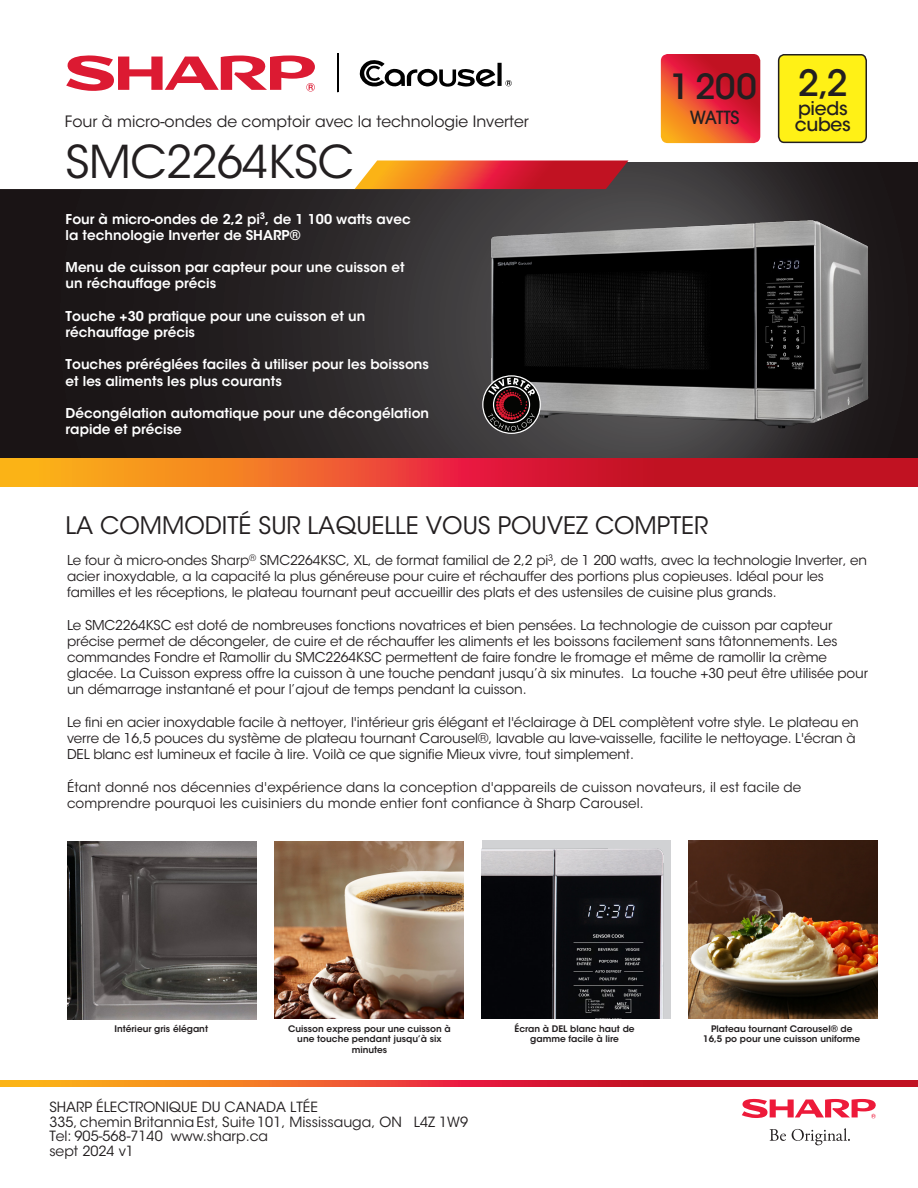
<style>
.page{position:relative;width:918px;height:1188px;background:#fff}
.page>*{position:absolute;margin:0;border:0;box-sizing:border-box;transform-origin:0 0}
.Headline{font:45px "ITC Avant Garde Std";letter-spacing:-.01em;color:#231f20}
.t1{font:500 36px "ITC Avant Garde Std";color:#231f20}
.t2{font:500 34.5px "ITC Avant Garde Std";color:#231f20}
.overview_text{font:24px "ITC Avant Garde Std";color:#231f20}
.t3{font:500 18.75px/16.2px "ITC Avant Garde Std";letter-spacing:-.015em;color:#231f20}
.t4{font:500 18px "ITC Avant Garde Pro";letter-spacing:-.04em;color:#231f20}
.Headline-2{font:15.6px "ITC Avant Garde Std";color:#231f20}
.t5{font:13.95px/14.5px "ITC Avant Garde Std";color:#231f20}
.overview_text-2{font:13.5px/16.2px "ITC Avant Garde Std";letter-spacing:-.01em;color:#231f20}
.Headline-3{font:600 13.5px/16.2px "ITC Avant Garde Std";color:#fff}
.Photo_Caption{font:600 9px/10.8px "ITC Avant Garde Std";color:#231f20;text-align:center}
</style>
<div class="page">
<svg style="left:0;top:162px;width:918px;height:297px;background:#252122"></svg>
<svg style="left:661px;top:54px;width:99px;height:89px;background:#e03c2d"></svg>
<svg style="left:66px;top:55px;width:249px;height:37px"></svg>
<svg style="left:337px;top:53px;width:1px;height:39px"></svg>
<svg style="left:359px;top:60px;width:153px;height:27px"></svg>
<svg style="left:770px;top:1129px;width:16px;height:12px"></svg>
<svg style="left:792px;top:1128px;width:58px;height:17px"></svg>
<svg style="left:742px;top:1099px;width:134px;height:19px"></svg>
<svg style="left:0;top:459px;width:918px;height:27px;background:#df4927"></svg>
<svg style="left:0;top:160px;width:628px;height:29px"></svg>
<svg style="left:0;top:1080px;width:918px;height:7px;background:#de4627"></svg>
<img style="left:457px;top:171px;width:444px;height:291px">
<img style="left:275px;top:841px;width:189px;height:177px">
<img style="left:68px;top:841px;width:189px;height:178px">
<img style="left:482px;top:840px;width:189px;height:178px">
<img style="left:689px;top:840px;width:189px;height:178px">
<svg style="left:482px;top:375px;width:59px;height:59px;background:#4c3d3e"></svg>
<div style="left:779px;top:55px;width:87px;height:87px;background:#fff116;border-radius:6px"></div>
<div style="left:778px;top:54px;width:89px;height:89px;border:2px solid #231f20;border-radius:6px"></div>
<p class="t2" style="left:670px;top:66px;width:88px">1200</p>
<p class="Headline-2" style="left:65px;top:112px;width:466px">Four à micro-ondes de comptoir avec la technologie Inverter</p>
<p class="t4" style="left:690px;top:106px;width:51px">WATTS</p>
<p class="Headline" style="left:66px;top:135px;width:290px">SMC2264KSC</p>
<p class="Headline-3" style="left:66px;top:211px;width:347px">Four à micro-ondes de 2,2 pi<sup>3</sup>, de 1 100 watts avec la technologie Inverter de SHARP®</p>
<p class="Headline-3" style="left:66px;top:259px;width:340px">Menu de cuisson par capteur pour une cuisson et un réchauffage précis</p>
<p class="Headline-3" style="left:66px;top:308px;width:301px">Touche +30 pratique pour une cuisson et un réchauffage précis</p>
<p class="Headline-3" style="left:66px;top:356px;width:365px">Touches préréglées faciles à utiliser pour les boissons et les aliments les plus courants</p>
<p class="Headline-3" style="left:66px;top:405px;width:365px">Décongélation automatique pour une décongélation rapide et précise</p>
<h2 class="t1" style="left:798px;top:60px;width:51px">2,2</h2>
<h3 class="t3" style="left:795px;top:100px;width:58px">pieds cubes</h3>
<p class="overview_text" style="left:66px;top:511px;width:644px">LA COMMODITÉ SUR LAQUELLE VOUS POUVEZ COMPTER</p>
<p class="overview_text-2" style="left:67px;top:552px;width:802px">Le four à micro-ondes Sharp<sup>®</sup> SMC2264KSC, XL, de format familial de 2,2 pi<sup>3</sup>, de 1 200 watts, avec la technologie Inverter, en acier inoxydable, a la capacité la plus généreuse pour cuire et réchauffer des portions plus copieuses. Idéal pour les familles et les réceptions, le plateau tournant peut accueillir des plats et des ustensiles de cuisine plus grands.</p>
<p class="overview_text-2" style="left:67px;top:617px;width:803px">Le SMC2264KSC est doté de nombreuses fonctions novatrices et bien pensées. La technologie de cuisson par capteur précise permet de décongeler, de cuire et de réchauffer les aliments et les boissons facilement sans tâtonnements. Les commandes Fondre et Ramollir du SMC2264KSC permettent de faire fondre le fromage et même de ramollir la crème glacée. La Cuisson express offre la cuisson à une touche pendant jusqu’à six minutes. La touche +30 peut être utilisée pour un démarrage instantané et pour l’ajout de temps pendant la cuisson.</p>
<p class="overview_text-2" style="left:67px;top:714px;width:793px">Le fini en acier inoxydable facile à nettoyer, l'intérieur gris élégant et l'éclairage à DEL complètent votre style. Le plateau en verre de 16,5 pouces du système de plateau tournant Carousel®, lavable au lave-vaisselle, facilite le nettoyage. L'écran à<br>DEL blanc est lumineux et facile à lire. Voilà ce que signifie Mieux vivre, tout simplement.</p>
<p class="overview_text-2" style="left:67px;top:779px;width:736px">Étant donné nos décennies d'expérience dans la conception d'appareils de cuisson novateurs, il est facile de comprendre pourquoi les cuisiniers du monde entier font confiance à Sharp Carousel.</p>
<p class="Photo_Caption" style="left:114px;top:1023px;width:95px">Intérieur gris élégant</p>
<p class="Photo_Caption" style="left:515px;top:1023px;width:122px">Écran à DEL blanc haut de gamme facile à lire</p>
<p class="Photo_Caption" style="left:288px;top:1023px;width:164px">Cuisson express pour une cuisson à une touche pendant jusqu’à six minutes</p>
<p class="Photo_Caption" style="left:703px;top:1023px;width:159px">Plateau tournant Carousel® de<br>16,5 po pour une cuisson uniforme</p>
<p class="t5" style="left:49px;top:1100px;width:420px">SHARP ÉLECTRONIQUE DU CANADA LTÉE<br>335, chemin Britannia Est, Suite 101, Mississauga, ON L4Z 1W9<br>Tel: 905-568-7140 www.sharp.ca<br>sept 2024 v1</p>
</div>
